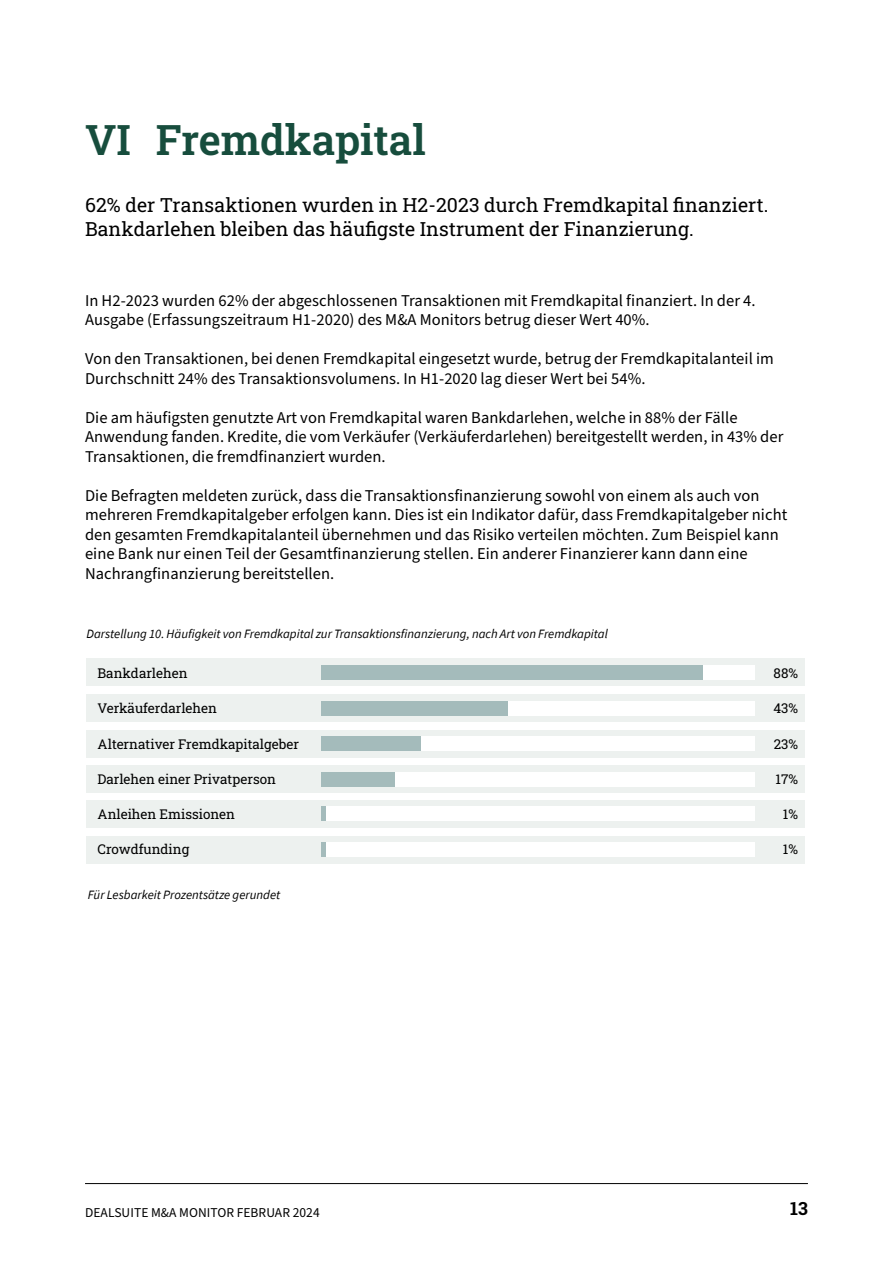
<style>
.page{position:relative;width:893px;height:1263px;background:#fff}
.page>*{position:absolute;margin:0;border:0;box-sizing:border-box;transform-origin:0 0}
.Kop_Helvetica{font:600 42px "Roboto Slab";color:#174d3d}
.Brood{font:19.5px/24px "Roboto Slab";letter-spacing:.005em;color:#000}
.Brood-2{font:700 18px "Roboto Slab";color:#000}
.OB-Brood{font:16.5px/19.5px "Source Sans Pro";letter-spacing:.005em;color:#000}
.Kader{font:13.5px "Roboto Slab";color:#000}
.Brood-3{font:13.5px "Source Sans Pro";letter-spacing:.005em;color:#000}
.OB_bijschrift{font:italic 12.75px "Source Sans Pro";color:#000}
</style>
<div class="page">
<hr style="left:85px;top:1183px;width:723px;height:1px;background:#000">
<div style="left:86px;top:659px;width:718px;height:27px;background:#edf1ef"></div>
<div style="left:86px;top:694px;width:718px;height:28px;background:#edf1ef"></div>
<div style="left:86px;top:730px;width:718px;height:27px;background:#edf1ef"></div>
<div style="left:86px;top:800px;width:718px;height:27px;background:#edf1ef"></div>
<div style="left:86px;top:766px;width:718px;height:27px;background:#edf1ef"></div>
<div style="left:86px;top:836px;width:718px;height:27px;background:#edf1ef"></div>
<div style="left:321px;top:665px;width:434px;height:15px;background:#fff"></div>
<div style="left:321px;top:701px;width:434px;height:14px;background:#fff"></div>
<div style="left:321px;top:701px;width:187px;height:14px;background:#a4bbbb"></div>
<div style="left:321px;top:665px;width:382px;height:15px;background:#a4bbbb"></div>
<div style="left:321px;top:736px;width:434px;height:15px;background:#fff"></div>
<div style="left:321px;top:806px;width:434px;height:15px;background:#fff"></div>
<div style="left:321px;top:736px;width:100px;height:15px;background:#a4bbbb"></div>
<hr style="left:321px;top:806px;width:4px;height:15px;background:#a4bbbb">
<div style="left:321px;top:772px;width:434px;height:15px;background:#fff"></div>
<div style="left:321px;top:842px;width:434px;height:15px;background:#fff"></div>
<div style="left:321px;top:772px;width:74px;height:15px;background:#a4bbbb"></div>
<hr style="left:321px;top:842px;width:4px;height:15px;background:#a4bbbb">
<p class="Kop_Helvetica" style="left:85px;top:111px;width:342px">VI Fremdkapital</p>
<p class="Brood" style="left:85px;top:192px;width:685px">62% der Transaktionen wurden in H2-2023 durch Fremdkapital finanziert.<br>Bankdarlehen bleiben das häufigste Instrument der Finanzierung.</p>
<p class="OB-Brood" style="left:85px;top:291px;width:672px">In H2-2023 wurden 62% der abgeschlossenen Transaktionen mit Fremdkapital finanziert. In der 4.<br>Ausgabe (Erfassungszeitraum H1-2020) des M&amp;A Monitors betrug dieser Wert 40%.</p>
<p class="OB-Brood" style="left:85px;top:349px;width:690px">Von den Transaktionen, bei denen Fremdkapital eingesetzt wurde, betrug der Fremdkapitalanteil im<br>Durchschnitt 24% des Transaktionsvolumens. In H1-2020 lag dieser Wert bei 54%.</p>
<p class="OB-Brood" style="left:85px;top:408px;width:700px">Die am häufigsten genutzte Art von Fremdkapital waren Bankdarlehen, welche in 88% der Fälle<br>Anwendung fanden. Kredite, die vom Verkäufer (Verkäuferdarlehen) bereitgestellt werden, in 43% der<br>Transaktionen, die fremdfinanziert wurden.</p>
<p class="OB-Brood" style="left:85px;top:486px;width:704px">Die Befragten meldeten zurück, dass die Transaktionsfinanzierung sowohl von einem als auch von mehreren Fremdkapitalgeber erfolgen kann. Dies ist ein Indikator dafür, dass Fremdkapitalgeber nicht den gesamten Fremdkapitalanteil übernehmen und das Risiko verteilen möchten. Zum Beispiel kann eine Bank nur einen Teil der Gesamtfinanzierung stellen. Ein anderer Finanzierer kann dann eine Nachrangfinanzierung bereitstellen.</p>
<p class="OB_bijschrift" style="left:86px;top:625px;width:523px">Darstellung 10. Häufigkeit von Fremdkapital zur Transaktionsfinanzierung, nach Art von Fremdkapital</p>
<p class="Kader" style="left:98px;top:664px;width:91px">Bankdarlehen</p>
<p class="Kader" style="left:774px;top:664px;width:26px">88%</p>
<p class="Kader" style="left:98px;top:699px;width:121px">Verkäuferdarlehen</p>
<p class="Kader" style="left:773px;top:699px;width:26px">43%</p>
<p class="Kader" style="left:98px;top:734px;width:203px">Alternativer Fremdkapitalgeber</p>
<p class="Kader" style="left:774px;top:734px;width:26px">23%</p>
<p class="Kader" style="left:98px;top:770px;width:180px">Darlehen einer Privatperson</p>
<p class="Kader" style="left:775px;top:770px;width:24px">17%</p>
<p class="Kader" style="left:98px;top:805px;width:139px">Anleihen Emissionen</p>
<p class="Kader" style="left:783px;top:805px;width:17px">1%</p>
<p class="Kader" style="left:98px;top:840px;width:93px">Crowdfunding</p>
<p class="Kader" style="left:783px;top:840px;width:17px">1%</p>
<p class="OB_bijschrift" style="left:88px;top:887px;width:194px">Für Lesbarkeit Prozentsätze gerundet</p>
<p class="Brood-3" style="left:85px;top:1203px;width:236px">DEALSUITE M&amp;A MONITOR FEBRUAR 2024</p>
<p class="Brood-2" style="left:790px;top:1196px;width:19px">13</p>
</div>
